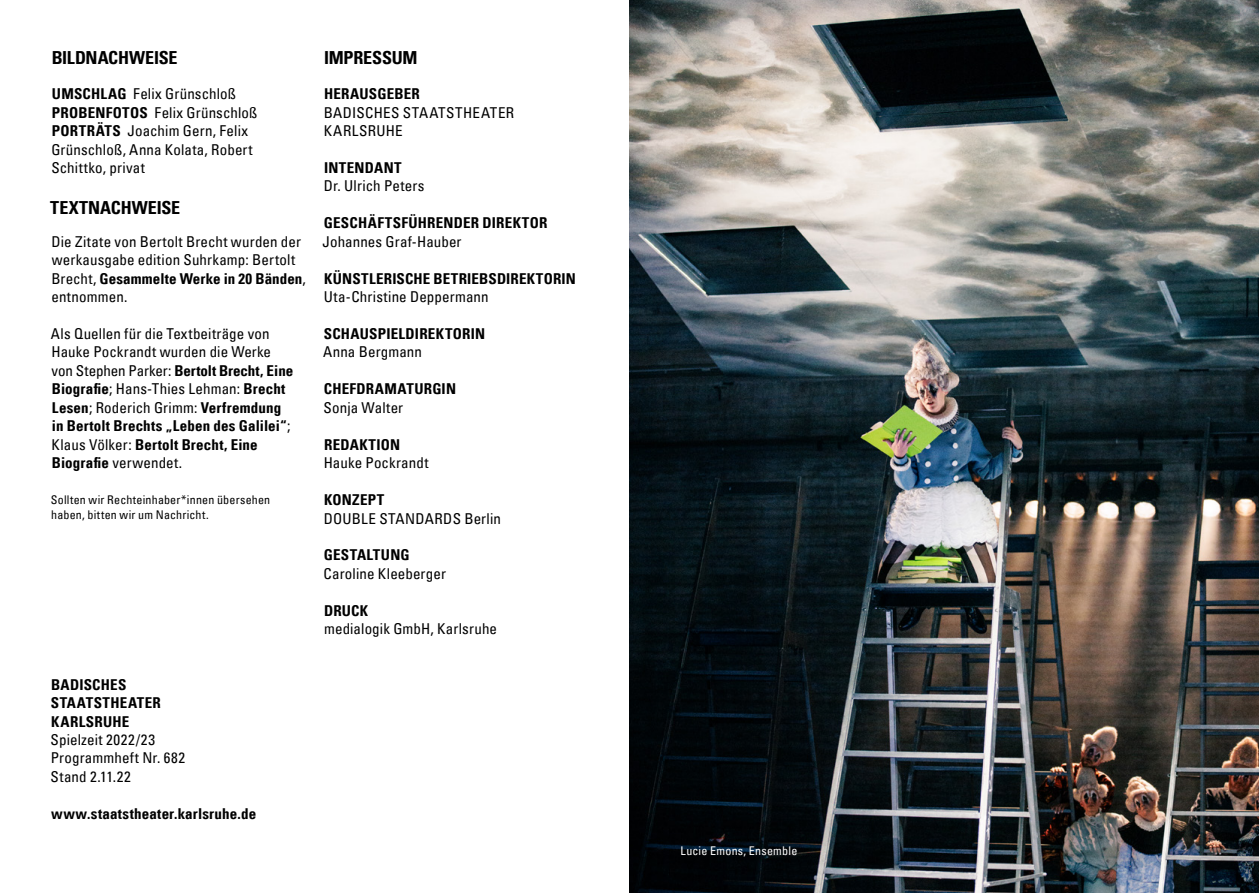
<style>
.page{position:relative;width:1259px;height:893px;background:#fff}
.page>*{position:absolute;margin:0;border:0;box-sizing:border-box;transform-origin:0 0}
.t1{font:18px "Univers Com 67 Bold Cond";letter-spacing:-.01em;color:#000}
.Fließtext_10pt_Links{font:condensed 15px/18.5px "Univers Com 57";letter-spacing:.01em;color:#000}
.Fließtext_10pt_Links-2{font:15px/18.5px "Univers Com 67 Bold Cond";letter-spacing:.015em;color:#000}
.Hinweise{font:condensed 12px/14.4px "Univers Com 57";letter-spacing:.015em;color:#000}
.Bildunterschrift{font:condensed 12px "Univers Com 57";letter-spacing:.02em;color:#fff}
.s1{font-family:"Univers Com 67 Bold Cond";font-stretch:normal}
.s2{font-family:"Univers Com 57";font-stretch:condensed}
</style>
<div class="page">
<img style="left:629px;top:0;width:630px;height:893px">
<h2 class="t1" style="left:52px;top:47px;width:127px">BILDNACHWEISE</h2>
<p class="Fließtext_10pt_Links" style="left:52px;top:84px;width:186px"><span class="s1">UMSCHLAG</span> Felix Grünschloß</p>
<p class="Fließtext_10pt_Links" style="left:52px;top:103px;width:207px"><span class="s1">PROBENFOTOS</span> Felix Grünschloß</p>
<p class="Fließtext_10pt_Links" style="left:51px;top:121px;width:203px"><span class="s1">PORTRÄTS</span> Joachim Gern, Felix<br>Grünschloß, Anna Kolata, Robert<br>Schittko, privat</p>
<h2 class="t1" style="left:50px;top:196px;width:131px">TEXTNACHWEISE</h2>
<p class="Fließtext_10pt_Links" style="left:51px;top:232px;width:256px">Die Zitate von Bertolt Brecht wurden der werkausgabe edition Suhrkamp: Bertolt<br>Brecht, <span class="s1">Gesammelte Werke in 20 Bänden</span>, entnommen.</p>
<p class="Fließtext_10pt_Links" style="left:51px;top:324px;width:244px">Als Quellen für die Textbeiträge von Hauke Pockrandt wurden die Werke von Stephen Parker: <span class="s1">Bertolt Brecht, Eine Biografie</span>; Hans-Thies Lehman: <span class="s1">Brecht Lesen</span>; Roderich Grimm: <span class="s1">Verfremdung in Bertolt Brechts „Leben des Galilei“</span>; Klaus Völker: <span class="s1">Bertolt Brecht, Eine Biografie</span> verwendet.</p>
<p class="Hinweise" style="left:51px;top:493px;width:221px">Sollten wir Rechteinhaber*innen übersehen haben, bitten wir um Nachricht.</p>
<p class="Fließtext_10pt_Links-2" style="left:51px;top:675px;width:112px">BADISCHES<br>STAATSTHEATER<br>KARLSRUHE</p>
<p class="Fließtext_10pt_Links" style="left:51px;top:730px;width:136px">Spielzeit 2022/23<br>Programmheft Nr. 682<br>Stand 2.11.22</p>
<p class="Fließtext_10pt_Links-2" style="left:51px;top:804px;width:207px">www.staatstheater.karlsruhe.de</p>
<h2 class="t1" style="left:324px;top:47px;width:95px">IMPRESSUM</h2>
<p class="Fließtext_10pt_Links" style="left:324px;top:84px;width:192px"><span class="s1">HERAUSGEBER<br></span>BADISCHES STAATSTHEATER<br>KARLSRUHE</p>
<p class="Fließtext_10pt_Links" style="left:324px;top:158px;width:102px"><span class="s1">INTENDANT<br></span>Dr. Ulrich Peters</p>
<p class="Fließtext_10pt_Links-2" style="left:322px;top:214px;width:226px">GESCHÄFTSFÜHRENDER DIREKTOR<br><span class="s2">Johannes Graf-Hauber</span></p>
<p class="Fließtext_10pt_Links-2" style="left:324px;top:269px;width:253px">KÜNSTLERISCHE BETRIEBSDIREKTORIN<br><span class="s2">Uta-Christine Deppermann</span></p>
<p class="Fließtext_10pt_Links-2" style="left:323px;top:324px;width:164px">SCHAUSPIELDIREKTORIN<br><span class="s2">Anna Bergmann</span></p>
<p class="Fließtext_10pt_Links-2" style="left:323px;top:380px;width:134px">CHEFDRAMATURGIN<br><span class="s2">Sonja Walter</span></p>
<p class="Fließtext_10pt_Links" style="left:324px;top:435px;width:106px"><span class="s1">REDAKTION<br></span>Hauke Pockrandt</p>
<p class="Fließtext_10pt_Links" style="left:324px;top:490px;width:179px"><span class="s1">KONZEPT<br></span>DOUBLE STANDARDS Berlin</p>
<p class="Fließtext_10pt_Links" style="left:323px;top:546px;width:124px"><span class="s1">GESTALTUNG<br></span>Caroline Kleeberger</p>
<p class="Fließtext_10pt_Links" style="left:324px;top:601px;width:174px"><span class="s1">DRUCK<br></span>medialogik GmbH, Karlsruhe</p>
<p class="Bildunterschrift" style="left:680px;top:843px;width:118px">Lucie Emons, Ensemble</p>
</div>
